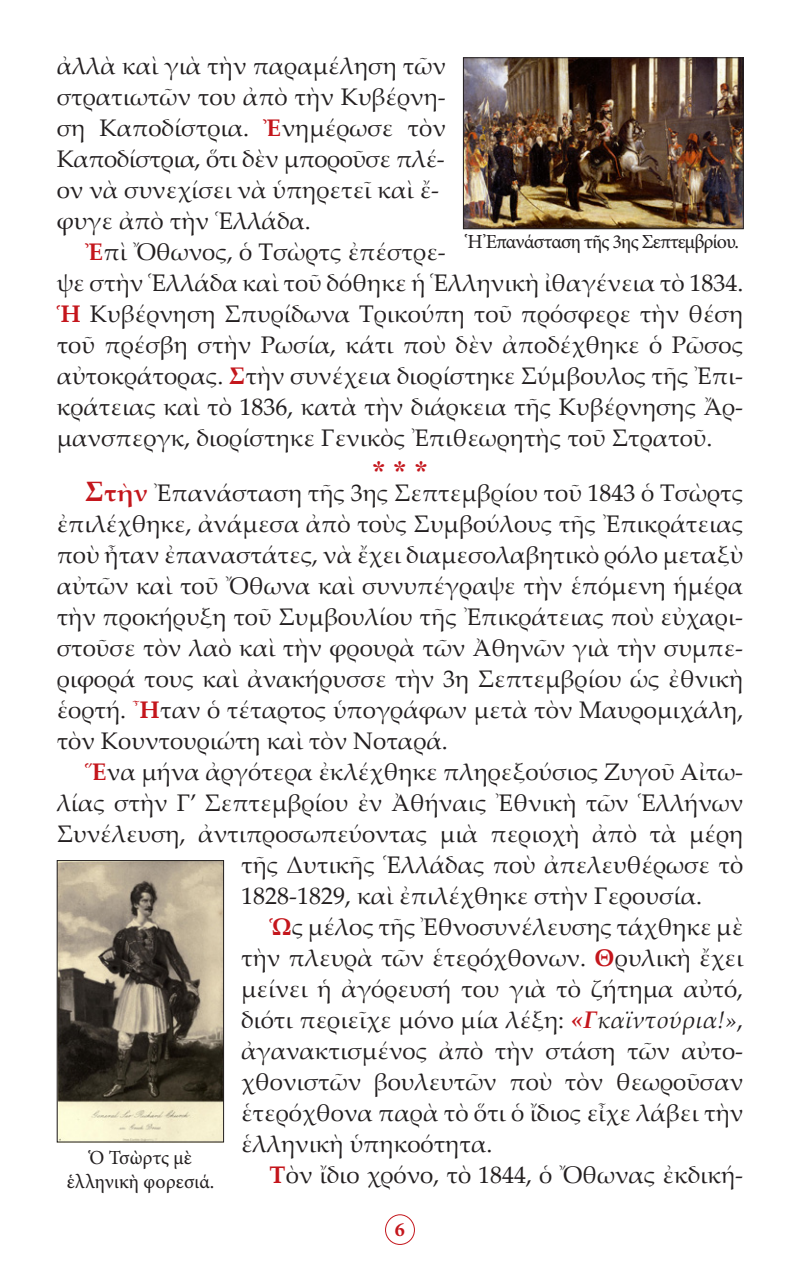
<style>
.page{position:relative;width:800px;height:1270px;background:#fff}
.page>*{position:absolute;margin:0;border:0;box-sizing:border-box;transform-origin:0 0}
.Asteriskoi{font:28px "CTOS New Times Bold Test 1";color:#c4161c}
.t1{font:24px/31px "Palatino Linotype";color:#231f20;text-align:justify}
.t2{font:20px "Minion Pro";letter-spacing:-.03em;color:#231f20}
.t3{font:20px/24px "Minion Pro";color:#231f20;text-align:center}
.t4{font:700 20px "Minion Pro";color:#c4161c}
.s1{font-weight:700;color:#c4161c}
.s2{font-weight:700;font-size:28px;color:#c4161c}
.s3{font-weight:700;font-style:italic;color:#c4161c}
.s4{font-style:italic}
</style>
<div class="page">
<div style="left:385px;top:1214px;width:30px;height:31px;border:1px solid #c4161c;border-radius:50%"></div>
<img style="left:465px;top:59px;width:277px;height:168px">
<div style="left:463px;top:57px;width:281px;height:172px;border:1px solid #231f20"></div>
<img style="left:59px;top:862px;width:163px;height:278px">
<div style="left:57px;top:860px;width:167px;height:282px;border:1px solid #231f20"></div>
<p class="t1" style="left:57px;top:50px;width:391px">ἀλλὰ καὶ γιὰ τὴν παραμέληση τῶν στρατιωτῶν του ἀπὸ τὴν Κυβέρνη&shy;ση Καποδίστρια. <span class="s1">Ἐ</span>νημέρωσε τὸν Καποδίστρια, ὅτι δὲν μποροῦσε πλέ-</p>
<p class="t1" style="left:57px;top:174px;width:384px">ον νὰ συνεχίσει νὰ ὑπηρετεῖ καὶ ἔ-</p>
<p class="t1" style="left:57px;top:205px;width:256px">φυγε ἀπὸ τὴν Ἑλλάδα.</p>
<p class="t1" style="left:57px;top:236px;width:688px;text-align:left;text-indent:28px"><span class="s1">Ἐ</span>πὶ Ὄθωνος, ὁ Τσὼρτς ἐπέστρε-<br>ψε στὴν Ἑλλάδα καὶ τοῦ δόθηκε ἡ Ἑλληνικὴ ἰθαγένεια τὸ 1834.<br><span class="s1">Ἡ</span> Κυβέρνηση Σπυρίδωνα Τρικούπη τοῦ πρόσφερε τὴν θέση τοῦ πρέσβη στὴν Ρωσία, κάτι ποὺ δὲν ἀποδέχθηκε ὁ Ρῶσος αὐτοκράτορας. <span class="s1">Σ</span>τὴν συνέχεια διορίστηκε Σύμβουλος τῆς Ἐπι-</p>
<p class="t1" style="left:57px;top:391px;width:688px">κράτειας καὶ τὸ 1836, κατὰ τὴν διάρκεια τῆς Κυβέρνησης Ἄρ&shy;μανσπεργκ, διορίστηκε Γενικὸς Ἐπιθεωρητὴς τοῦ Στρατοῦ.</p>
<p class="Asteriskoi" style="left:372px;top:455px;width:57px">* * *</p>
<p class="t1" style="left:57px;top:477px;width:688px;text-indent:28px"><span class="s2">Σ</span><span class="s1">τὴν</span> Ἐπανάσταση τῆς 3ης Σεπτεμβρίου τοῦ 1843 ὁ Τσὼρτς ἐπιλέχθηκε, ἀνάμεσα ἀπὸ τοὺς Συμβούλους τῆς Ἐπικράτειας ποὺ ἦταν ἐπαναστάτες, νὰ ἔχει διαμεσολαβητικὸ ρόλο μεταξὺ αὐτῶν καὶ τοῦ Ὄθωνα καὶ συνυπέγραψε τὴν ἑπόμενη ἡμέρα τὴν προκήρυξη τοῦ Συμβουλίου τῆς Ἐπικράτειας ποὺ εὐχαρι&shy;στοῦσε τὸν λαὸ καὶ τὴν φρουρὰ τῶν Ἀθηνῶν γιὰ τὴν συμπε&shy;ριφορά τους καὶ ἀνακήρυσσε τὴν 3η Σεπτεμβρίου ὡς ἐθνικὴ ἑορτή. <span class="s1">Ἦ</span>ταν ὁ τέταρτος ὑπογράφων μετὰ τὸν Μαυρομιχάλη, τὸν Κουντουριώτη καὶ τὸν Νοταρά.</p>
<p class="t1" style="left:85px;top:756px;width:660px"><span class="s1">Ἕ</span>να μήνα ἀργότερα ἐκλέχθηκε πληρεξούσιος Ζυγοῦ Αἰτω-</p>
<p class="t1" style="left:57px;top:787px;width:688px">λίας στὴν Γ’ Σεπτεμβρίου ἐν Ἀθήναις Ἐθνικὴ τῶν Ἑλλήνων</p>
<p class="t1" style="left:57px;top:818px;width:688px">Συνέλευση, ἀντιπροσωπεύοντας μιὰ περιοχὴ ἀπὸ τὰ μέρη</p>
<p class="t1" style="left:241px;top:849px;width:504px">τῆς Δυτικῆς Ἑλλάδας ποὺ ἀπελευθέρωσε τὸ</p>
<p class="t1" style="left:241px;top:880px;width:462px">1828-1829, καὶ ἐπιλέχθηκε στὴν Γερουσία.</p>
<p class="t1" style="left:241px;top:911px;width:504px;text-indent:28px"><span class="s1">Ὡ</span>ς μέλος τῆς Ἐθνοσυνέλευσης τάχθηκε μὲ τὴν πλευρὰ τῶν ἑτερόχθονων. <span class="s1">Θ</span>ρυλικὴ ἔχει μείνει ἡ ἀγόρευσή του γιὰ τὸ ζήτημα αὐτό, διότι περιεῖχε μόνο μία λέξη: <span class="s3">«Γ</span><span class="s4">καϊντούρια!»</span>, ἀγανακτισμένος ἀπὸ τὴν στάση τῶν αὐτο&shy;χθονιστῶν βουλευτῶν ποὺ τὸν θεωροῦσαν ἑτερόχθονα παρὰ τὸ ὅτι ὁ ἴδιος εἶχε λάβει τὴν ἑλληνικὴ ὑπηκοότητα.</p>
<p class="t1" style="left:269px;top:1159px;width:475px"><span class="s1">Τ</span>ὸν ἴδιο χρόνο, τὸ 1844, ὁ Ὄθωνας ἐκδική-</p>
<p class="t2" style="left:467px;top:228px;width:273px">Ἡ Ἐπανάσταση τῆς 3ης Σεπτεμβρίου.</p>
<p class="t3" style="left:67px;top:1146px;width:149px">Ὁ Τσὼρτς μὲ ἑλληνικὴ φορεσιά.</p>
<p class="t4" style="left:395px;top:1216px;width:11px">6</p>
</div>
